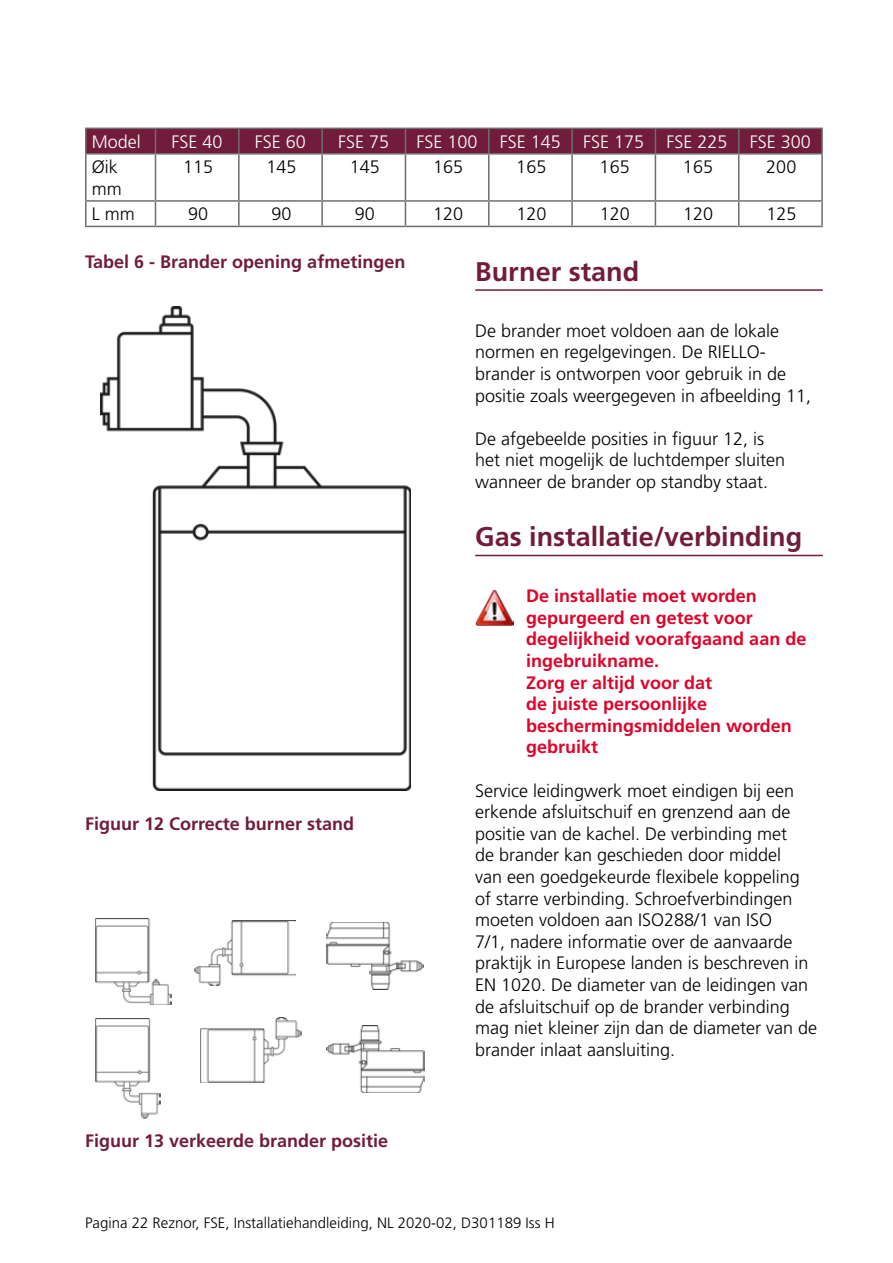
<style>
.page{position:relative;width:893px;height:1263px;background:#fff}
.page>*{position:absolute;margin:0;border:0;box-sizing:border-box;transform-origin:0 0}
.t1{font:700 27px "Frutiger LT Pro";color:#721c3c}
.t2{font:300 18px/21.6px "Frutiger LT Pro";color:#000}
.t3{font:700 18px/21.6px "Frutiger LT Pro";color:#dd052b}
.t4{font:700 18px "Frutiger LT Pro";color:#721c3c}
.t5{font:300 18px "Frutiger LT Pro";color:#fff}
.t6{font:300 15px "Frutiger LT Pro";color:#000}
</style>
<div class="page">
<hr style="left:85px;top:128px;width:70px;height:1px;background:#6f6e6e">
<hr style="left:85px;top:129px;width:2px;height:24px;background:#6f6e6e">
<hr style="left:739px;top:128px;width:84px;height:1px;background:#6f6e6e">
<div style="left:86px;top:128px;width:735px;height:25px;background:#721c3c"></div>
<hr style="left:821px;top:129px;width:2px;height:24px;background:#6f6e6e">
<hr style="left:85px;top:153px;width:70px;height:2px;background:#6f6e6e">
<hr style="left:85px;top:155px;width:2px;height:45px;background:#6f6e6e">
<hr style="left:155px;top:153px;width:84px;height:2px;background:#6f6e6e">
<hr style="left:155px;top:155px;width:1px;height:45px;background:#6f6e6e">
<hr style="left:239px;top:153px;width:83px;height:2px;background:#6f6e6e">
<hr style="left:238px;top:155px;width:2px;height:45px;background:#6f6e6e">
<hr style="left:322px;top:153px;width:83px;height:2px;background:#6f6e6e">
<hr style="left:321px;top:155px;width:2px;height:45px;background:#6f6e6e">
<hr style="left:405px;top:153px;width:84px;height:2px;background:#6f6e6e">
<hr style="left:405px;top:155px;width:1px;height:45px;background:#6f6e6e">
<hr style="left:489px;top:153px;width:83px;height:2px;background:#6f6e6e">
<hr style="left:488px;top:155px;width:1px;height:45px;background:#6f6e6e">
<hr style="left:572px;top:153px;width:83px;height:2px;background:#6f6e6e">
<hr style="left:571px;top:155px;width:2px;height:45px;background:#6f6e6e">
<hr style="left:655px;top:153px;width:84px;height:2px;background:#6f6e6e">
<hr style="left:655px;top:155px;width:1px;height:45px;background:#6f6e6e">
<hr style="left:739px;top:153px;width:84px;height:2px;background:#6f6e6e">
<hr style="left:738px;top:155px;width:1px;height:45px;background:#6f6e6e">
<hr style="left:821px;top:155px;width:2px;height:45px;background:#6f6e6e">
<hr style="left:85px;top:200px;width:70px;height:2px;background:#6f6e6e">
<hr style="left:85px;top:202px;width:2px;height:24px;background:#6f6e6e">
<hr style="left:155px;top:200px;width:84px;height:2px;background:#6f6e6e">
<svg style="left:155px;top:202px;width:1px;height:24px"></svg>
<hr style="left:239px;top:200px;width:83px;height:2px;background:#6f6e6e">
<hr style="left:238px;top:202px;width:2px;height:24px;background:#6f6e6e">
<hr style="left:322px;top:200px;width:83px;height:2px;background:#6f6e6e">
<hr style="left:321px;top:202px;width:2px;height:24px;background:#6f6e6e">
<hr style="left:405px;top:200px;width:84px;height:2px;background:#6f6e6e">
<svg style="left:405px;top:202px;width:1px;height:24px"></svg>
<hr style="left:489px;top:200px;width:83px;height:2px;background:#6f6e6e">
<svg style="left:488px;top:202px;width:1px;height:24px"></svg>
<hr style="left:572px;top:200px;width:83px;height:2px;background:#6f6e6e">
<hr style="left:571px;top:202px;width:2px;height:24px;background:#6f6e6e">
<hr style="left:655px;top:200px;width:84px;height:2px;background:#6f6e6e">
<svg style="left:655px;top:202px;width:1px;height:24px"></svg>
<hr style="left:739px;top:200px;width:84px;height:2px;background:#6f6e6e">
<svg style="left:738px;top:202px;width:1px;height:24px"></svg>
<hr style="left:821px;top:202px;width:2px;height:24px;background:#6f6e6e">
<hr style="left:85px;top:226px;width:70px;height:1px;background:#6f6e6e">
<hr style="left:155px;top:226px;width:84px;height:1px;background:#6f6e6e">
<hr style="left:239px;top:226px;width:83px;height:1px;background:#6f6e6e">
<hr style="left:322px;top:226px;width:83px;height:1px;background:#6f6e6e">
<hr style="left:405px;top:226px;width:84px;height:1px;background:#6f6e6e">
<hr style="left:489px;top:226px;width:83px;height:1px;background:#6f6e6e">
<hr style="left:572px;top:226px;width:83px;height:1px;background:#6f6e6e">
<hr style="left:655px;top:226px;width:84px;height:1px;background:#6f6e6e">
<hr style="left:739px;top:226px;width:84px;height:1px;background:#6f6e6e">
<hr style="left:475px;top:289px;width:348px;height:2px;background:#721c3c">
<hr style="left:475px;top:555px;width:348px;height:1px;background:#721c3c">
<img style="left:101px;top:306px;width:310px;height:484px">
<img style="left:200px;top:1018px;width:101px;height:64px">
<img style="left:195px;top:921px;width:100px;height:65px">
<img style="left:327px;top:1025px;width:97px;height:67px">
<img style="left:326px;top:923px;width:98px;height:66px">
<img style="left:95px;top:919px;width:77px;height:86px">
<img style="left:95px;top:1018px;width:65px;height:101px">
<img style="left:475px;top:590px;width:38px;height:35px">
<p class="t5" style="left:92px;top:131px;width:51px">Model</p>
<p class="t5" style="left:172px;top:131px;width:53px">FSE 40</p>
<p class="t5" style="left:255px;top:131px;width:53px">FSE 60</p>
<p class="t5" style="left:338px;top:131px;width:53px">FSE 75</p>
<p class="t5" style="left:417px;top:131px;width:396px">FSE 100 FSE 145 FSE 175 FSE 225 FSE 300</p>
<p class="t2" style="left:92px;top:156px;width:31px">Øik mm</p>
<p class="t2" style="left:183px;top:156px;width:32px">115</p>
<p class="t2" style="left:266px;top:156px;width:32px">145</p>
<p class="t2" style="left:350px;top:156px;width:32px">145</p>
<p class="t2" style="left:433px;top:156px;width:32px">165</p>
<p class="t2" style="left:516px;top:156px;width:32px">165</p>
<p class="t2" style="left:600px;top:156px;width:32px">165</p>
<p class="t2" style="left:683px;top:156px;width:32px">165</p>
<p class="t2" style="left:766px;top:156px;width:32px">200</p>
<p class="t2" style="left:92px;top:204px;width:44px">L mm</p>
<p class="t2" style="left:188px;top:204px;width:22px">90</p>
<p class="t2" style="left:271px;top:204px;width:22px">90</p>
<p class="t2" style="left:355px;top:204px;width:22px">90</p>
<p class="t2" style="left:433px;top:204px;width:32px">120</p>
<p class="t2" style="left:516px;top:204px;width:32px">120</p>
<p class="t2" style="left:600px;top:204px;width:32px">120</p>
<p class="t2" style="left:683px;top:204px;width:32px">120</p>
<p class="t2" style="left:766px;top:204px;width:32px">125</p>
<p class="t4" style="left:85px;top:251px;width:322px">Tabel 6 - Brander opening afmetingen</p>
<h1 class="t1" style="left:475px;top:256px;width:165px">Burner stand</h1>
<p class="t4" style="left:85px;top:813px;width:271px">Figuur 12 Correcte burner stand</p>
<p class="t4" style="left:85px;top:1130px;width:304px">Figuur 13 verkeerde brander positie</p>
<p class="t2" style="left:475px;top:320px;width:338px">De brander moet voldoen aan de lokale normen en regelgevingen. De RIELLO&shy;brander is ontworpen voor gebruik in de positie zoals weergegeven in afbeelding 11,</p>
<p class="t2" style="left:475px;top:428px;width:312px">De afgebeelde posities in figuur 12, is het niet mogelijk de luchtdemper sluiten wanneer de brander op standby staat.</p>
<h1 class="t1" style="left:475px;top:521px;width:329px">Gas installatie/verbinding</h1>
<p class="t3" style="left:526px;top:585px;width:282px">De installatie moet worden gepurgeerd en getest voor degelijkheid voorafgaand aan de ingebruikname.<br>Zorg er altijd voor dat<br>de juiste persoonlijke beschermingsmiddelen worden gebruikt</p>
<p class="t2" style="left:475px;top:780px;width:344px">Service leidingwerk moet eindigen bij een erkende afsluitschuif en grenzend aan de positie van de kachel. De verbinding met<br>de brander kan geschieden door middel<br>van een goedgekeurde flexibele koppeling of starre verbinding. Schroefverbindingen moeten voldoen aan ISO288/1 van ISO<br>7/1, nadere informatie over de aanvaarde praktijk in Europese landen is beschreven in EN 1020. De diameter van de leidingen van de afsluitschuif op de brander verbinding mag niet kleiner zijn dan de diameter van de brander inlaat aansluiting.</p>
<p class="t6" style="left:85px;top:1214px;width:471px">Pagina 22 Reznor, FSE, Installatiehandleiding, NL 2020-02, D301189 Iss H</p>
</div>
